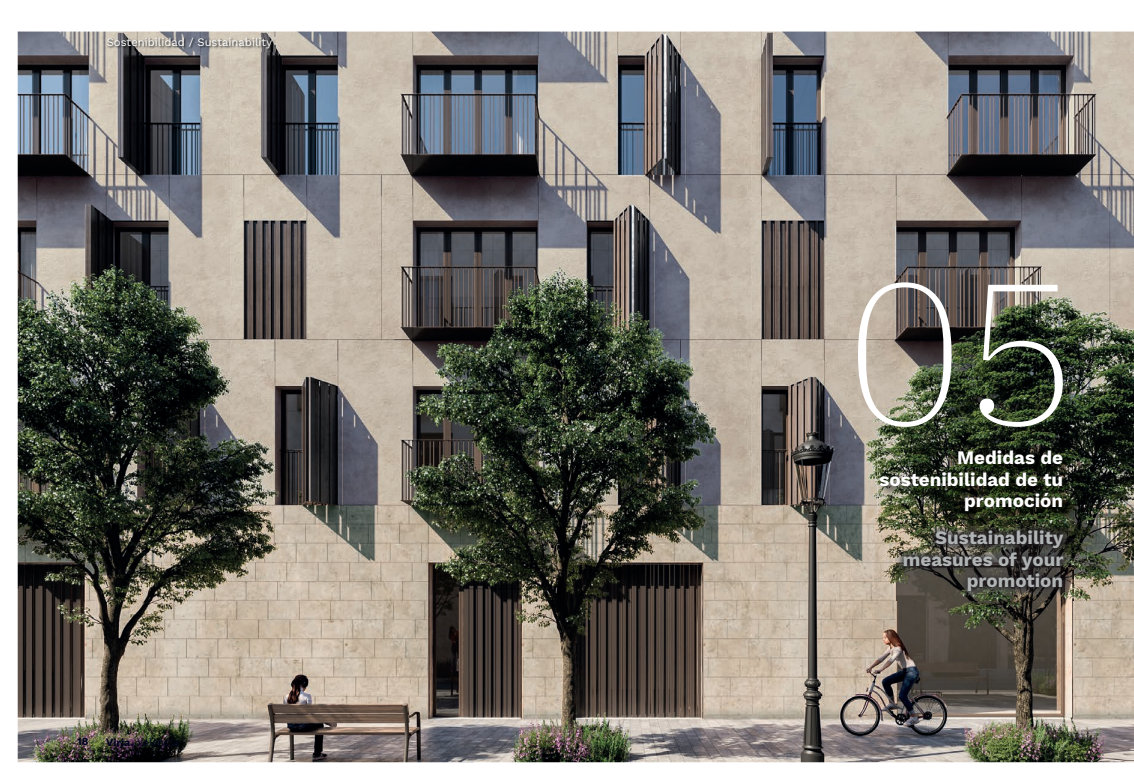
<style>
.page{position:relative;width:1134px;height:780px;background:#fff}
.page>*{position:absolute;margin:0;border:0;box-sizing:border-box;transform-origin:0 0}
.t1{font:200 200px "IBM Plex Serif";color:#fff}
.t2{font:700 18.75px/21.2px "Work Sans";color:#b1b4b5;text-align:right}
.t3{font:700 18.75px/21.2px "Work Sans";color:#fff;text-align:right}
.t4{font:11.25px "Work Sans";color:#fff}
.t5{font:10.62px "IBM Plex Serif";color:#000320}
.t6{font:700 10.62px "Work Sans";color:#000320}
.s1{font-family:"Work Sans";font-weight:700}
</style>
<div class="page">
<img style="left:18px;top:32px;width:1116px;height:730px">
<img style="left:877px;top:448px;width:198px;height:75px">
<img style="left:894px;top:521px;width:179px;height:79px">
<img style="left:107px;top:37px;width:168px;height:14px">
<p class="t4" style="left:107px;top:35px;width:167px">Sostenibilidad / Sustainability</p>
<p class="t6" style="left:77px;top:734px;width:13px">18</p>
<p class="t5" style="left:106px;top:733px;width:74px"><span class="s1">Viria.</span> Valencia</p>
<h1 class="t1" style="left:845px;top:205px;width:237px">05</h1>
<p class="t3" style="left:879px;top:448px;width:185px">Medidas de sostenibilidad de tu promoción</p>
<p class="t2" style="left:903px;top:528px;width:162px">Sustainability measures of your promotion</p>
</div>
